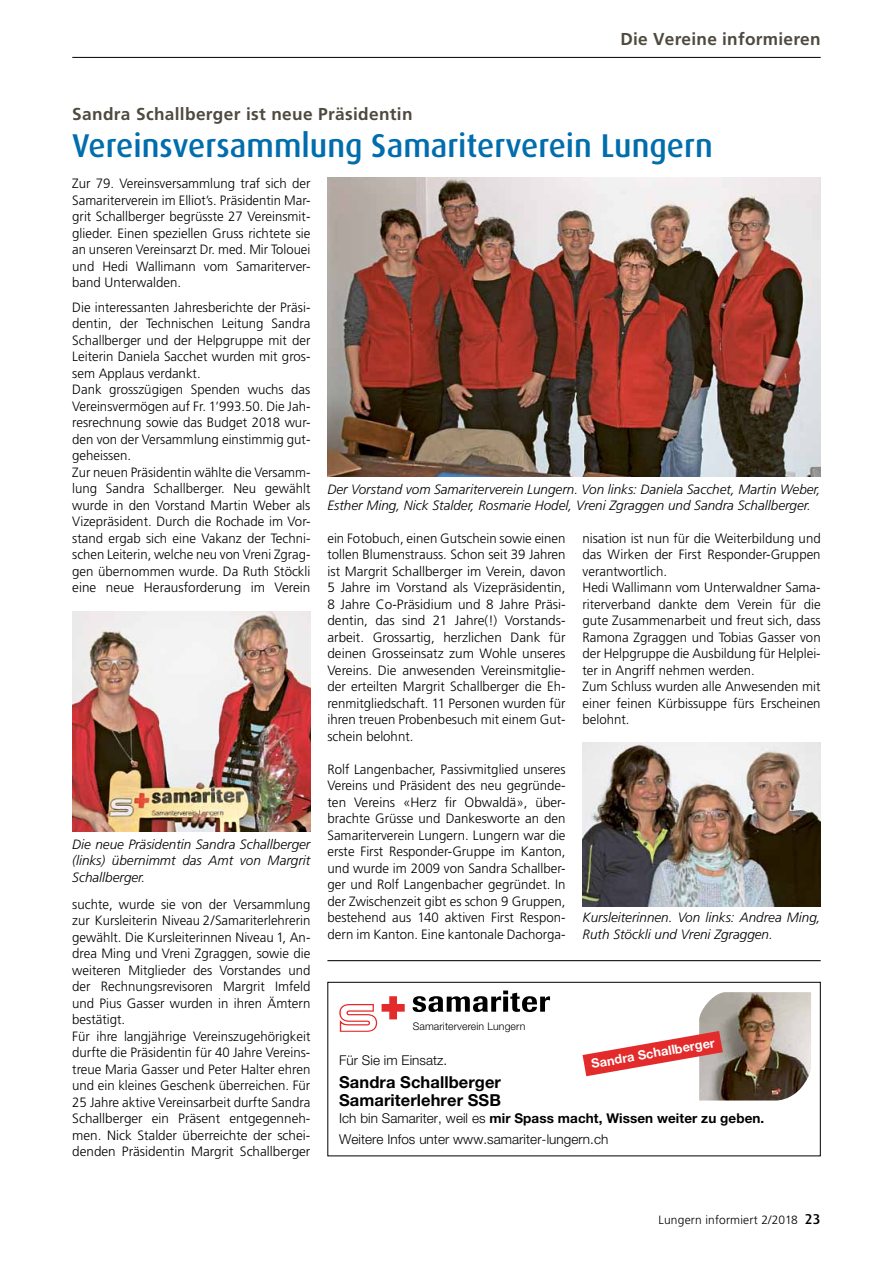
<style>
.page{position:relative;width:893px;height:1263px;background:#fff}
.page>*{position:absolute;margin:0;border:0;box-sizing:border-box;transform-origin:0 0}
.t1{font:500 33px "Dax";color:#006dad}
.t2{font:700 17.25px "Frutiger";letter-spacing:.02em;color:#4e4a40}
.t3{font:700 16.5px/18px "Helvetica Neue";letter-spacing:.005em;color:#000}
.t4{font:300 13.5px/16.5px "Frutiger";color:#000;text-align:justify}
.t5{font:italic 300 13.5px/16.5px "Frutiger";color:#000}
.t6{font:300 13.5px/21.5px "Helvetica Neue";letter-spacing:.005em;color:#000}
.t7{font:700 12.75px "Helvetica Neue";color:#fff}
.t8{font:300 12px "Frutiger";letter-spacing:.015em;color:#000}
.t9{font:300 10.5px "Helvetica Neue";letter-spacing:.01em;color:#000}
.s1{font-weight:700}
.s2{font-family:"Dax";font-weight:500;font-size:14.25px}
</style>
<div class="page">
<hr style="left:72px;top:57px;width:749px;height:1px;background:#000">
<img style="left:327px;top:178px;width:494px;height:298px">
<div style="left:327px;top:982px;width:494px;height:174px;border:1px solid #000"></div>
<svg style="left:339px;top:990px;width:211px;height:42px"></svg>
<div style="left:402px;top:1021px;width:156px;height:38px;background:#fff"></div>
<svg style="left:583px;top:992px;width:228px;height:108px"></svg>
<hr style="left:327px;top:960px;width:494px;height:1px;background:#000">
<img style="left:583px;top:742px;width:238px;height:164px">
<img style="left:72px;top:611px;width:238px;height:221px">
<p class="t2" style="left:620px;top:29px;width:202px">Die Vereine informieren</p>
<p class="t2" style="left:72px;top:104px;width:342px">Sandra Schallberger ist neue Präsidentin</p>
<h1 class="t1" style="left:72px;top:127px;width:642px">Vereinsversammlung Samariterverein Lungern</h1>
<p class="t4" style="left:72px;top:175px;width:240px">Zur 79. Vereinsversammlung traf sich der Samariterverein im Elliot’s. Präsidentin Mar&shy;grit Schallberger begrüsste 27 Vereinsmit&shy;glieder. Einen speziellen Gruss richtete sie an unseren Vereinsarzt Dr. med. M ir Tolouei und Hedi Wallimann vom Samariterver&shy;band Unterwalden.</p>
<p class="t4" style="left:72px;top:299px;width:240px;text-align:left">Die interessanten Jahresberichte der Präsi&shy;dentin, der Technischen Leitung Sandra Schallberger und der Helpgruppe mit der Leiterin Daniela Sacchet wurden mit gros&shy;sem Applaus verdankt.<br>Dank grosszügigen Spenden wuchs das Vereinsvermögen auf Fr. 1’993.50. Die Jah&shy;resrechnung sowie das Budget 2018 wur&shy;den von der Versammlung einstimmig gut&shy;geheissen.<br>Zur neuen Präsidentin wählte die Versamm&shy;lung Sandra Schallberger. Neu gewählt wurde in den Vorstand Martin Weber als Vizepräsident. Durch die Rochade im Vor&shy;stand ergab sich eine Vakanz der Techni&shy;schen Leiterin, welche neu von Vreni Zgrag&shy;gen übernommen wurde. Da Ruth Stöckli eine neue Herausforderung im Verein</p>
<p class="t5" style="left:327px;top:480px;width:495px">Der Vorstand vom Samariterverein Lungern. Von links: Daniela Sacchet, Martin Weber,<br>Esther Ming, Nick Stalder, Rosmarie Hodel, Vreni Zgraggen und Sandra Schallberger.</p>
<p class="t4" style="left:583px;top:530px;width:240px;text-align:left">nisation ist nun für die Weiterbildung und das Wirken der First Responder-Gruppen verantwortlich.<br>Hedi Wallimann vom Unterwaldner Sama&shy;riterverband dankte dem Verein für die gute Zusammenarbeit und freut sich, dass Ramona Zgraggen und Tobias Gasser von der Helpgruppe die Ausbildung für Helplei&shy;ter in Angriff nehmen werden.<br>Zum Schluss wurden alle Anwesenden mit einer feinen Kürbissuppe fürs Erscheinen belohnt.</p>
<p class="t4" style="left:327px;top:530px;width:240px">ein Fotobuch, einen Gutschein sowie einen tollen Blumenstrauss. Schon seit 39 Jahren ist Margrit Schallberger im Verein, davon 5 Jahre im Vorstand als Vizepräsidentin, 8 Jahre Co-Präsidium und 8 Jahre Präsi&shy;dentin, das sind 21 Jahre(!) Vorstands&shy;arbeit. Grossartig, herzlichen Dank für deinen Grosseinsatz zum Wohle unseres Vereins. Die anwesenden Vereinsmitglie&shy;der erteilten Margrit Schallberger die Eh&shy;renmitgliedschaft. 11 Personen wurden für ihren treuen Probenbesuch mit einem Gut&shy;schein belohnt.</p>
<p class="t4" style="left:327px;top:761px;width:240px">Rolf Langenbacher, Passivmitglied unseres Vereins und Präsident des neu gegründe&shy;ten Vereins «Herz fir Obwaldä», über&shy;brachte Grüsse und Dankesworte an den Samariterverein Lungern. Lungern war die erste First Responder-Gruppe im Kanton, und wurde im 2009 von Sandra Schallber&shy;ger und Rolf Langenbacher gegründet. In der Zwischenzeit gibt es schon 9 Gruppen, bestehend aus 140 aktiven First Respon&shy;dern im Kanton. Eine kantonale Dachorga-</p>
<p class="t5" style="left:72px;top:836px;width:240px;text-align:justify">Die neue Präsidentin Sandra Schallberger (links) übernimmt das Amt von Margrit Schallberger.</p>
<p class="t4" style="left:72px;top:896px;width:240px;text-align:left">suchte, wurde sie von der Versammlung zur Kursleiterin Niveau 2/Samariterlehrerin gewählt. Die Kursleiterinnen Niveau 1, An&shy;drea M ing und Vreni Zgraggen, sowie die weiteren M itglieder des Vorstandes und der Rechnungsrevisoren Margrit Imfeld und Pius Gasser wurden in ihren Ämtern bestätigt.<br>Für ihre langjährige Vereinszugehörigkeit durfte die Präsidentin für 40 Jahre Vereins&shy;treue Maria Gasser und Peter Halter ehren und ein kleines Geschenk überreichen. Für 25 Jahre aktive Vereinsarbeit durfte Sandra Schallberger ein Präsent entgegenneh&shy;men. Nick Stalder überreichte der schei&shy;denden Präsidentin Margrit Schallberger</p>
<p class="t5" style="left:583px;top:909px;width:240px">Kursleiterinnen. Von links: Andrea Ming,<br>Ruth Stöckli und Vreni Zgraggen.</p>
<p class="t9" style="left:413px;top:1020px;width:114px">Samariterverein Lungern</p>
<p class="t6" style="left:339px;top:1049px;width:110px">Für Sie im Einsatz.</p>
<p class="t3" style="left:339px;top:1073px;width:163px">Sandra Schallberger<br>Samariterlehrer SSB</p>
<p class="t6" style="left:339px;top:1107px;width:427px">Ich bin Samariter, weil es <span class="s1">mir Spass macht, Wissen weiter zu geben.<br></span>Weitere Infos unter www.samariter-lungern.ch</p>
<p class="t7" style="left:590px;top:1056px;width:127px;rotate:-10deg">Sandra Schallberger</p>
<p class="t8" style="left:659px;top:1213px;width:164px">Lungern informiert 2/2018 <span class="s2">23</span></p>
</div>
